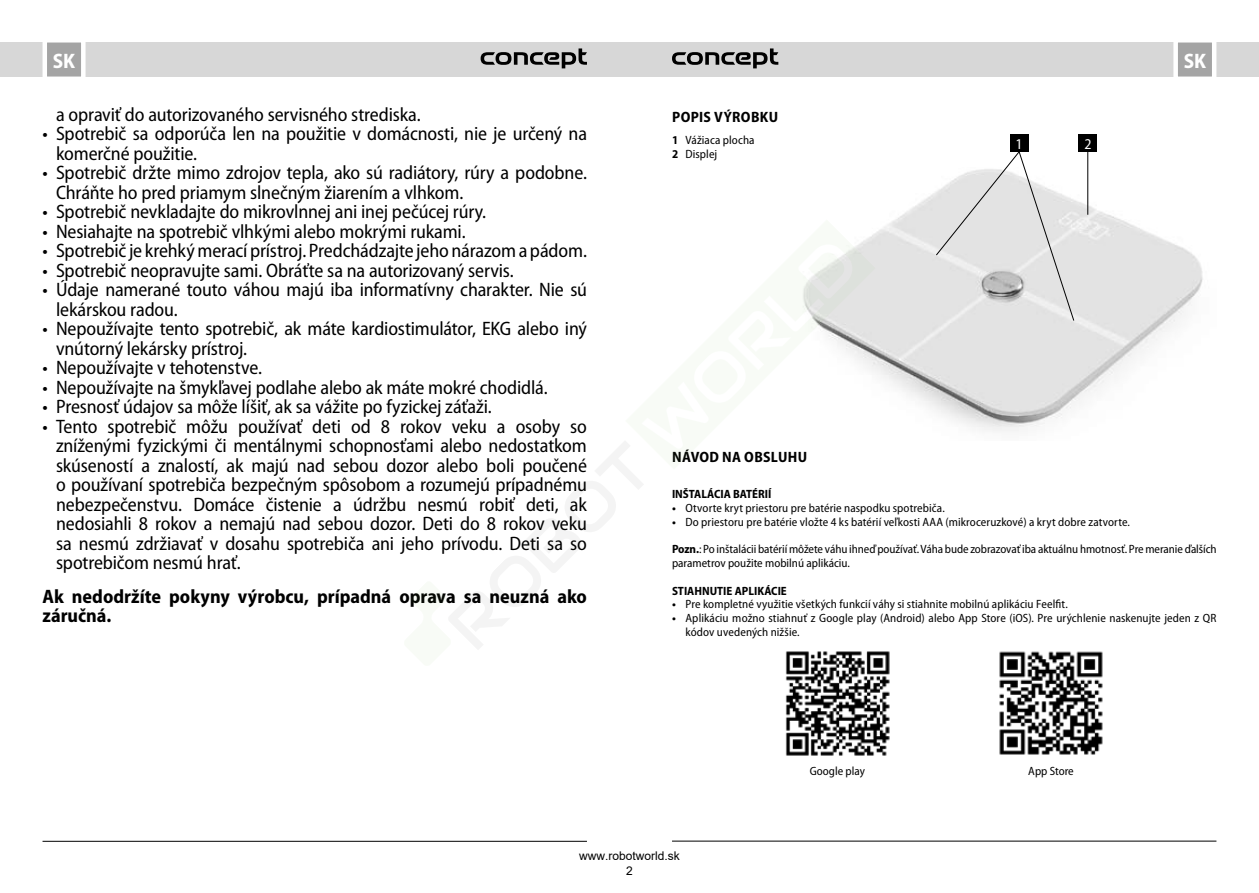
<style>
.page{position:relative;width:1259px;height:893px;background:#fff}
.page>*{position:absolute;margin:0;border:0;box-sizing:border-box;transform-origin:0 0}
.t1{font:700 semi-condensed 21px "Myriad Pro";color:#fff}
.t2{font:semi-condensed 19.5px/19.5px "Myriad Pro";letter-spacing:-.01em;color:#000}
.t3{font:700 semi-condensed 19.5px/19.5px "Myriad Pro";color:#000}
.t4{font:700 semi-condensed 15px "Myriad Pro";letter-spacing:.025em;color:#000}
.t5{font:semi-condensed 15px "Myriad Pro";color:#fff}
.t6{font:semi-condensed 12px/13.8px "Myriad Pro";letter-spacing:.005em;color:#000}
.t7{font:700 semi-condensed 12px "Myriad Pro";color:#000}
.t8{font:12px/14.1px "Arial";color:#000;text-align:center}
.s1{font-weight:700}
</style>
<div class="page">
<div style="left:629px;top:43px;width:630px;height:34px;background:#d7d7d7"></div>
<div style="left:0;top:43px;width:629px;height:34px;background:#d7d7d7"></div>
<svg style="left:1171px;top:42px;width:47px;height:35px;background:#bbb"></svg>
<svg style="left:40px;top:42px;width:48px;height:35px;background:#bcbcbc"></svg>
<hr style="left:672px;top:841px;width:544px;height:1px;background:#000">
<hr style="left:43px;top:841px;width:544px;height:1px;background:#000">
<svg style="left:480px;top:48px;width:107px;height:20px"></svg>
<svg style="left:672px;top:48px;width:106px;height:20px"></svg>
<img style="left:785px;top:651px;width:105px;height:105px">
<img style="left:999px;top:651px;width:104px;height:104px">
<div style="left:1079px;top:134px;width:18px;height:18px;background:#000"></div>
<img style="left:875px;top:152px;width:328px;height:279px">
<hr style="left:1087px;top:152px;width:1px;height:63px;background:#000">
<svg style="left:936px;top:151px;width:138px;height:170px"></svg>
<div style="left:1010px;top:134px;width:18px;height:18px;background:#000"></div>
<svg style="left:860px;top:233px;width:15px;height:138px;background:#e0e1e0"></svg>
<svg style="left:449px;top:244px;width:411px;height:424px"></svg>
<p class="t1" style="left:53px;top:50px;width:24px">SK</p>
<p class="t1" style="left:1183px;top:50px;width:24px">SK</p>
<p class="t2" style="left:56px;top:105px;width:366px">a opraviť do autorizovaného servisného strediska.</p>
<p class="t2" style="left:56px;top:125px;width:532px;text-indent:-13px">• Spotrebič sa odporúča len na použitie v domácnosti, nie je určený na komerčné použitie.</p>
<p class="t2" style="left:56px;top:164px;width:532px;text-indent:-13px">• Spotrebič držte mimo zdrojov tepla, ako sú radiátory, rúry a podobne.<br>Chráňte ho pred priamym slnečným žiarením a vlhkom.</p>
<p class="t2" style="left:43px;top:203px;width:445px">• Spotrebič nevkladajte do mikrovlnnej ani inej pečúcej rúry.</p>
<p class="t2" style="left:43px;top:222px;width:425px">• Nesiahajte na spotrebič vlhkými alebo mokrými rukami.</p>
<p class="t2" style="left:43px;top:242px;width:546px">• Spotrebič je krehký merací prístroj. Predchádzajte jeho nárazom a pádom.</p>
<p class="t2" style="left:43px;top:261px;width:473px">• Spotrebič neopravujte sami. Obráťte sa na autorizovaný servis.</p>
<p class="t2" style="left:56px;top:281px;width:532px;text-indent:-13px">• Údaje namerané touto váhou majú iba informatívny charakter. Nie sú lekárskou radou.</p>
<p class="t2" style="left:56px;top:320px;width:532px;text-indent:-13px">• Nepoužívajte tento spotrebič, ak máte kardiostimulátor, EKG alebo iný vnútorný lekársky prístroj.</p>
<p class="t2" style="left:43px;top:359px;width:221px">• Nepoužívajte v tehotenstve.</p>
<p class="t2" style="left:43px;top:378px;width:507px">• Nepoužívajte na šmykľavej podlahe alebo ak máte mokré chodidlá.</p>
<p class="t2" style="left:43px;top:398px;width:451px">• Presnosť údajov sa môže líšiť, ak sa vážite po fyzickej záťaži.</p>
<p class="t2" style="left:56px;top:417px;width:532px;text-align:justify;text-indent:-13px">• Tento spotrebič môžu používať deti od 8 rokov veku a osoby so zníženými fyzickými či mentálnymi schopnosťami alebo nedostatkom skúseností a znalostí, ak majú nad sebou dozor alebo boli poučené o používaní spotrebiča bezpečným spôsobom a rozumejú prípadnému nebezpečenstvu. Domáce čistenie a údržbu nesmú robiť deti, ak nedosiahli 8 rokov a nemajú nad sebou dozor. Deti do 8 rokov veku sa nesmú zdržiavať v dosahu spotrebiča ani jeho prívodu. Deti sa so spotrebičom nesmú hrať.</p>
<p class="t3" style="left:43px;top:587px;width:546px">Ak nedodržíte pokyny výrobcu, prípadná oprava sa neuzná ako záručná.</p>
<p class="t4" style="left:672px;top:109px;width:107px">POPIS VÝROBKU</p>
<p class="t6" style="left:672px;top:134px;width:84px"><span class="s1">1</span> Vážiaca plocha<br><span class="s1">2</span> Displej</p>
<p class="t5" style="left:1015px;top:136px;width:9px">1</p>
<p class="t5" style="left:1084px;top:136px;width:9px">2</p>
<p class="t4" style="left:672px;top:448px;width:136px">NÁVOD NA OBSLUHU</p>
<p class="t7" style="left:672px;top:487px;width:101px">INŠTALÁCIA BATÉRIÍ</p>
<p class="t6" style="left:672px;top:501px;width:274px"><span class="s1">•</span> Otvorte kryt priestoru pre batérie naspodku spotrebiča.</p>
<p class="t6" style="left:672px;top:515px;width:459px"><span class="s1">•</span> Do priestoru pre batérie vložte 4 ks batérií veľkosti AAA (mikroceruzkové) a kryt dobre zatvorte.</p>
<p class="t6" style="left:672px;top:542px;width:546px"><span class="s1">Pozn.</span>: Po inštalácii batérií môžete váhu ihneď používať. Váha bude zobrazovať iba aktuálnu hmotnosť. Pre meranie ďalších parametrov použite mobilnú aplikáciu.</p>
<p class="t7" style="left:672px;top:584px;width:116px">STIAHNUTIE APLIKÁCIE</p>
<p class="t6" style="left:672px;top:598px;width:397px"><span class="s1">•</span> Pre kompletné využitie všetkých funkcií váhy si stiahnite mobilnú aplikáciu Feelfit.</p>
<p class="t6" style="left:685px;top:611px;width:532px;text-indent:-14px"><span class="s1">•</span> Aplikáciu možno stiahnuť z Google play (Android) alebo App Store (iOS). Pre urýchlenie naskenujte jeden z QR kódov uvedených nižšie.</p>
<p class="t8" style="left:579px;top:849px;width:102px">www.robotworld.sk<br>2</p>
<p class="t6" style="left:810px;top:765px;width:57px">Google play</p>
<p class="t6" style="left:1028px;top:765px;width:47px">App Store</p>
</div>
